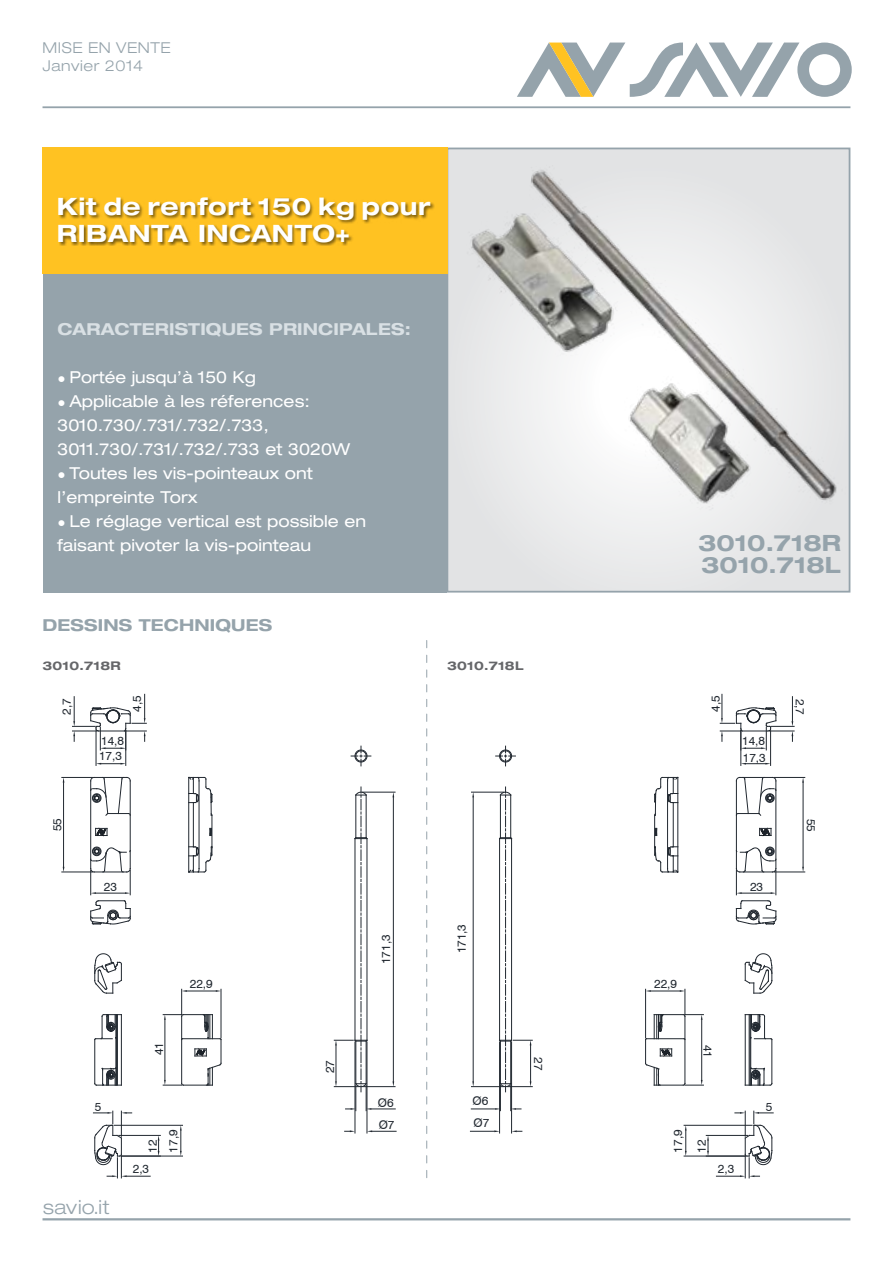
<style>
.page{position:relative;width:893px;height:1263px;background:#fff}
.page>*{position:absolute;margin:0;border:0;box-sizing:border-box;transform-origin:0 0}
.t1{font:700 expanded 24px/27px "Helvetica Neue LT Std";letter-spacing:.02em;color:#fff}
.t2{font:700 expanded 22.5px/22.5px "Helvetica Neue LT Std";color:#95a3ab}
.t3{font:300 expanded 19.5px "Helvetica Neue LT Std";letter-spacing:.02em;color:#95a3ab}
.t4{font:expanded 16.5px/24px "Helvetica Neue LT Std";color:#fff}
.t5{font:700 expanded 16.5px "Helvetica Neue LT Std";letter-spacing:.01em;color:#d9e0e4}
.t6{font:700 expanded 16.5px "Helvetica Neue LT Std";letter-spacing:.01em;color:#95a3ab}
.t7{font:300 expanded 15px/18px "Helvetica Neue LT Std";letter-spacing:.04em;color:#95a3ab}
.t8{font:12px/15.5px "Swiss 721 BT";color:#212830}
.t9{font:700 expanded 12px "Helvetica Neue LT Std";letter-spacing:.02em;color:#656669}
</style>
<div class="page">
<div style="left:447px;top:148px;width:402px;height:444px;background:#e2e3e4"></div>
<img style="left:471px;top:170px;width:366px;height:362px">
<div style="left:446px;top:148px;width:404px;height:445px;border:2px solid #95a3ab"></div>
<svg style="left:517px;top:43px;width:335px;height:54px"></svg>
<hr style="left:43px;top:106px;width:807px;height:2px;background:#95a3ab">
<hr style="left:43px;top:1218px;width:807px;height:2px;background:#95a3ab">
<div style="left:43px;top:148px;width:403px;height:444px;background:#95a3ab"></div>
<div style="left:43px;top:148px;width:405px;height:126px;background:#ffc222"></div>
<svg style="left:426px;top:640px;width:1px;height:538px"></svg>
<div style="left:59px;top:196px;width:375px;height:50px;background:#000;opacity:.5"></div>
<hr style="left:95px;top:1039px;width:1px;height:44px;background:#212830">
<hr style="left:90px;top:781px;width:1px;height:87px;background:#212830">
<svg style="left:95px;top:828px;width:13px;height:8px"></svg>
<hr style="left:130px;top:781px;width:1px;height:87px;background:#212830">
<hr style="left:188px;top:777px;width:1px;height:95px;background:#212830">
<hr style="left:193px;top:802px;width:1px;height:45px;background:#212830">
<hr style="left:199px;top:781px;width:1px;height:87px;background:#212830">
<svg style="left:210px;top:828px;width:2px;height:8px"></svg>
<hr style="left:212px;top:815px;width:1px;height:31px;background:#212830">
<svg style="left:94px;top:953px;width:28px;height:41px"></svg>
<svg style="left:188px;top:846px;width:25px;height:27px"></svg>
<svg style="left:188px;top:777px;width:25px;height:39px"></svg>
<hr style="left:62px;top:777px;width:30px;height:1px;background:#212830">
<hr style="left:62px;top:872px;width:30px;height:1px;background:#212830">
<hr style="left:63px;top:782px;width:1px;height:85px;background:#212830">
<hr style="left:126px;top:730px;width:1px;height:35px;background:#212830">
<hr style="left:96px;top:731px;width:1px;height:34px;background:#212830">
<svg style="left:96px;top:763px;width:30px;height:1px"></svg>
<svg style="left:72px;top:694px;width:74px;height:56px"></svg>
<svg style="left:93px;top:1111px;width:57px;height:67px"></svg>
<hr style="left:119px;top:1135px;width:41px;height:1px;background:#212830">
<svg style="left:158px;top:1135px;width:1px;height:21px"></svg>
<hr style="left:114px;top:1125px;width:68px;height:1px;background:#212830">
<hr style="left:121px;top:1156px;width:61px;height:1px;background:#212830">
<svg style="left:180px;top:1125px;width:2px;height:31px"></svg>
<hr style="left:367px;top:1042px;width:1px;height:91px;background:#212830">
<hr style="left:355px;top:1042px;width:1px;height:91px;background:#212830">
<svg style="left:345px;top:1130px;width:10px;height:2px"></svg>
<svg style="left:367px;top:1130px;width:29px;height:2px"></svg>
<svg style="left:334px;top:787px;width:61px;height:324px"></svg>
<svg style="left:351px;top:746px;width:20px;height:20px"></svg>
<svg style="left:90px;top:777px;width:41px;height:39px"></svg>
<svg style="left:90px;top:847px;width:41px;height:78px"></svg>
<svg style="left:163px;top:989px;width:59px;height:97px"></svg>
<hr style="left:121px;top:1015px;width:1px;height:70px;background:#212830">
<hr style="left:117px;top:1015px;width:1px;height:70px;background:#212830">
<hr style="left:116px;top:1038px;width:1px;height:47px;background:#212830">
<svg style="left:94px;top:1014px;width:27px;height:26px"></svg>
<svg style="left:94px;top:1067px;width:27px;height:19px"></svg>
<hr style="left:772px;top:1039px;width:1px;height:44px;background:#212830">
<hr style="left:776px;top:781px;width:1px;height:87px;background:#212830">
<svg style="left:759px;top:828px;width:13px;height:8px"></svg>
<hr style="left:736px;top:781px;width:1px;height:87px;background:#212830">
<hr style="left:678px;top:777px;width:1px;height:95px;background:#212830">
<hr style="left:673px;top:802px;width:1px;height:45px;background:#212830">
<hr style="left:667px;top:781px;width:1px;height:87px;background:#212830">
<svg style="left:655px;top:828px;width:2px;height:8px"></svg>
<hr style="left:654px;top:815px;width:1px;height:31px;background:#212830">
<svg style="left:745px;top:953px;width:28px;height:41px"></svg>
<svg style="left:654px;top:846px;width:25px;height:27px"></svg>
<svg style="left:654px;top:777px;width:24px;height:39px"></svg>
<hr style="left:774px;top:777px;width:31px;height:1px;background:#212830">
<hr style="left:774px;top:872px;width:31px;height:1px;background:#212830">
<hr style="left:803px;top:782px;width:1px;height:85px;background:#212830">
<hr style="left:741px;top:730px;width:1px;height:35px;background:#212830">
<hr style="left:770px;top:731px;width:1px;height:34px;background:#212830">
<svg style="left:741px;top:763px;width:30px;height:1px"></svg>
<svg style="left:720px;top:694px;width:74px;height:56px"></svg>
<svg style="left:716px;top:1111px;width:57px;height:67px"></svg>
<hr style="left:706px;top:1135px;width:42px;height:1px;background:#212830">
<svg style="left:707px;top:1135px;width:2px;height:21px"></svg>
<hr style="left:684px;top:1125px;width:68px;height:1px;background:#212830">
<hr style="left:684px;top:1156px;width:61px;height:1px;background:#212830">
<svg style="left:685px;top:1125px;width:2px;height:31px"></svg>
<hr style="left:499px;top:1042px;width:1px;height:91px;background:#212830">
<hr style="left:511px;top:1042px;width:1px;height:91px;background:#212830">
<svg style="left:512px;top:1130px;width:10px;height:2px"></svg>
<svg style="left:470px;top:1130px;width:30px;height:2px"></svg>
<svg style="left:471px;top:787px;width:61px;height:324px"></svg>
<svg style="left:496px;top:746px;width:19px;height:20px"></svg>
<svg style="left:736px;top:777px;width:40px;height:39px"></svg>
<svg style="left:736px;top:847px;width:41px;height:78px"></svg>
<svg style="left:645px;top:989px;width:58px;height:97px"></svg>
<hr style="left:745px;top:1015px;width:1px;height:70px;background:#212830">
<hr style="left:749px;top:1015px;width:1px;height:70px;background:#212830">
<hr style="left:750px;top:1038px;width:1px;height:47px;background:#212830">
<svg style="left:745px;top:1014px;width:27px;height:26px"></svg>
<svg style="left:745px;top:1067px;width:27px;height:19px"></svg>
<p class="t7" style="left:43px;top:39px;width:130px">MISE EN VENTE<br>Janvier 2014</p>
<h1 class="t1" style="left:57px;top:193px;width:375px">Kit de renfort 150 kg pour<br>RIBANTA INCANTO+</h1>
<p class="t5" style="left:57px;top:319px;width:355px">CARACTERISTIQUES PRINCIPALES:</p>
<p class="t4" style="left:57px;top:365px;width:200px">• Portée jusqu’à 150 Kg</p>
<p class="t4" style="left:57px;top:389px;width:294px">• Applicable à les réferences:<br>3010.730/.731/.732/.733,<br>3011.730/.731/.732/.733 et 3020W</p>
<p class="t4" style="left:57px;top:461px;width:257px">• Toutes les vis-pointeaux ont l’empreinte Torx</p>
<p class="t4" style="left:57px;top:509px;width:310px">• Le réglage vertical est possible en faisant pivoter la vis-pointeau</p>
<p class="t6" style="left:43px;top:615px;width:231px">DESSINS TECHNIQUES</p>
<p class="t9" style="left:43px;top:658px;width:80px">3010.718R</p>
<p class="t9" style="left:447px;top:658px;width:78px">3010.718L</p>
<p class="t8" style="left:59px;top:714px;width:18px;rotate:-90deg">2,7</p>
<p class="t8" style="left:129px;top:712px;width:18px;rotate:-90deg">4,5</p>
<p class="t8" style="left:99px;top:733px;width:27px">14,8<br>17,3</p>
<p class="t8" style="left:50px;top:831px;width:15px;rotate:-90deg">55</p>
<p class="t8" style="left:104px;top:879px;width:15px">23</p>
<p class="t8" style="left:95px;top:1099px;width:8px">5</p>
<p class="t3" style="left:43px;top:1195px;width:68px">savio.it</p>
<p class="t8" style="left:151px;top:1055px;width:15px;rotate:-90deg">41</p>
<p class="t8" style="left:190px;top:975px;width:24px">22,9</p>
<p class="t8" style="left:142px;top:1152px;width:24px;line-height:20.5px;rotate:-90deg">12<br>17,9</p>
<p class="t8" style="left:133px;top:1161px;width:18px">2,3</p>
<p class="t8" style="left:322px;top:1073px;width:15px;rotate:-90deg">27</p>
<p class="t8" style="left:378px;top:964px;width:31px;rotate:-90deg">171,3</p>
<p class="t8" style="left:378px;top:1095px;width:17px">Ø6</p>
<p class="t8" style="left:379px;top:1117px;width:17px">Ø7</p>
<p class="t8" style="left:454px;top:953px;width:31px;rotate:-90deg">171,3</p>
<p class="t8" style="left:473px;top:1093px;width:17px">Ø6</p>
<p class="t8" style="left:473px;top:1115px;width:17px">Ø7</p>
<p class="t8" style="left:546px;top:1057px;width:15px;rotate:90deg">27</p>
<h2 class="t2" style="left:698px;top:531px;width:145px">3010.718R<br>3010.718L</h2>
<p class="t8" style="left:708px;top:712px;width:18px;rotate:-90deg">4,5</p>
<p class="t8" style="left:808px;top:699px;width:18px;rotate:90deg">2,7</p>
<p class="t8" style="left:742px;top:732px;width:25px;line-height:16.6px">14,8<br>17,3</p>
<p class="t8" style="left:750px;top:879px;width:15px">23</p>
<p class="t8" style="left:819px;top:819px;width:15px;rotate:90deg">55</p>
<p class="t8" style="left:654px;top:975px;width:24px">22,9</p>
<p class="t8" style="left:716px;top:1045px;width:15px;rotate:90deg">41</p>
<p class="t8" style="left:670px;top:1152px;width:24px;rotate:-90deg">17,9</p>
<p class="t8" style="left:694px;top:1152px;width:15px;rotate:-90deg">12</p>
<p class="t8" style="left:718px;top:1161px;width:18px">2,3</p>
<p class="t8" style="left:766px;top:1099px;width:8px">5</p>
</div>
